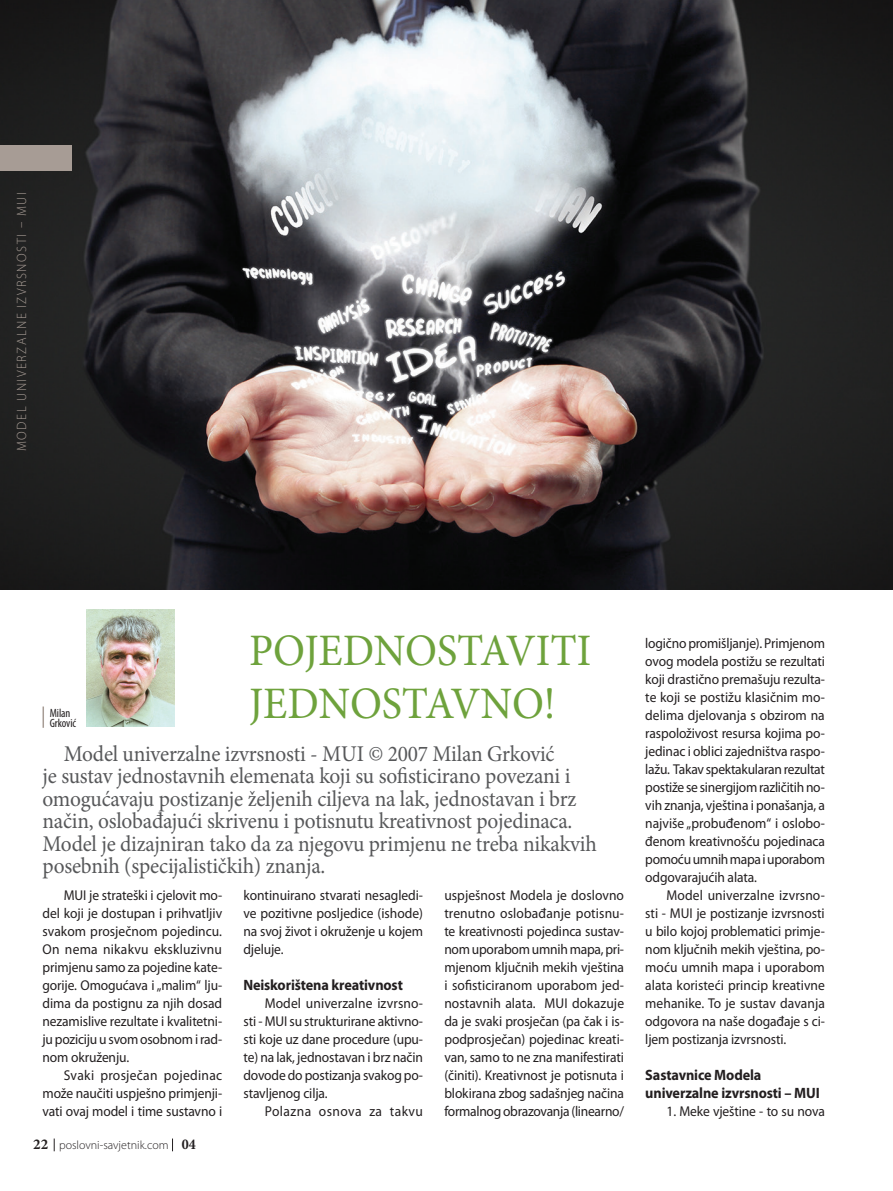
<style>
.page{position:relative;width:893px;height:1191px;background:#fff}
.page>*{position:absolute;margin:0;border:0;box-sizing:border-box;transform-origin:0 0}
.t1{font:45px/52.5px "Minion Pro";letter-spacing:-.005em;color:#6ea23c;scale:.95 1}
.t2{font:22.5px/22.5px "Minion Pro";letter-spacing:-.01em;color:#57585a;scale:.95 1}
.t3{font:700 15px/18px "Myriad Pro";letter-spacing:-.01em;color:#231f20;scale:.95 1}
.t4{font:14.25px/18px "Myriad Pro";letter-spacing:-.01em;color:#231f20;text-align:justify;scale:.95 1}
.t5{font:14.25px "Myriad Pro";letter-spacing:.035em;color:#231f20;scale:.95 1}
.t6{font:300 13.5px "Myriad Pro";letter-spacing:.12em;color:#a79c95;scale:.95 1}
.t7{font:300 12px "Myriad Pro";color:#231f20}
.t8{font:condensed 12px/10.5px "Myriad Pro";letter-spacing:-.005em;color:#231f20}
.s1{font-family:"Minion Pro";font-weight:700;font-size:15px}
.s2{font-family:"Minion Pro";font-weight:700;font-stretch:condensed;font-size:15px}
</style>
<div class="page">
<svg style="left:54px;top:1138px;width:1px;height:13px"></svg>
<svg style="left:172px;top:1138px;width:1px;height:13px"></svg>
<img style="left:0;top:0;width:893px;height:590px">
<div style="left:0;top:145px;width:72px;height:25px;background:#a79c95"></div>
<img style="left:86px;top:609px;width:89px;height:117px">
<svg style="left:43px;top:706px;width:1px;height:22px"></svg>
<p class="t6" style="left:14px;top:451px;width:272px;rotate:-90deg">Model univerzalne izvrsnosti – MUI</p>
<h1 class="t1" style="left:249px;top:624px;width:362px">Pojednostaviti jednostavno!</h1>
<p class="t2" style="left:43px;top:742px;width:585px;text-indent:21px">Model univerzalne izvrsnosti - MUI © 2007 Milan Grković<br>je sustav jednostavnih elemenata koji su sofisticirano povezani i omogućavaju postizanje željenih ciljeva na lak, jednostavan i brz način, oslobađajući skrivenu i potisnutu kreativnost pojedinaca.<br>Model je dizajniran tako da za njegovu primjenu ne treba nikakvih posebnih (specijalističkih) znanja.</p>
<p class="t4" style="left:43px;top:886px;width:191px;text-indent:21px">MUI je strateški i cjelovit mo&shy;del koji je dostupan i prihvatljiv svakom prosječnom pojedincu.<br>On nema nikakvu ekskluzivnu primjenu samo za pojedine kate&shy;gorije. Omogućava i „malim“ lju&shy;dima da postignu za njih dosad nezamislive rezultate i kvalitetni&shy;ju poziciju u svom osobnom i rad&shy;nom okruženju.</p>
<p class="t4" style="left:43px;top:1066px;width:191px;text-indent:21px">Svaki prosječan pojedinac može naučiti uspješno primjenji&shy;vati ovaj model i time sustavno i</p>
<p class="t8" style="left:50px;top:707px;width:28px">Milan<br>Grković</p>
<p class="t4" style="left:444px;top:886px;width:191px">uspješnost Modela je doslovno trenutno oslobađanje potisnu&shy;te kreativnosti pojedinca sustav&shy;nom uporabom umnih mapa, pri&shy;mjenom ključnih mekih vještina i sofisticiranom uporabom jed&shy;nostavnih alata. MUI dokazuje da je svaki prosječan (pa čak i is&shy;podprosječan) pojedinac kreati&shy;van, samo to ne zna manifestirati (činiti). Kreativnost je potisnuta i blokirana zbog sadašnjeg načina formalnog obrazovanja (linearno/</p>
<p class="t4" style="left:243px;top:886px;width:191px">kontinuirano stvarati nesagledi&shy;ve pozitivne posljedice (ishode) na svoj život i okruženje u kojem djeluje.</p>
<p class="t3" style="left:243px;top:975px;width:169px">Neiskorištena kreativnost</p>
<p class="t4" style="left:243px;top:994px;width:191px;text-indent:21px">Model univerzalne izvrsno&shy;sti - MUI su strukturirane aktivno&shy;sti koje uz dane procedure (upu&shy;te) na lak, jednostavan i brz način dovode do postizanja svakog po&shy;stavljenog cilja.</p>
<p class="t5" style="left:265px;top:1102px;width:168px">Polazna osnova za takvu</p>
<p class="t7" style="left:33px;top:1137px;width:164px"><span class="s1">22</span> poslovni-savjetnik.com <span class="s2">04</span></p>
<p class="t4" style="left:645px;top:634px;width:191px">logično promišljanje). Primjenom ovog modela postižu se rezultati koji drastično premašuju rezulta&shy;te koji se postižu klasičnim mo&shy;delima djelovanja s obzirom na raspoloživost resursa kojima po&shy;jedinac i oblici zajedništva raspo&shy;lažu. Takav spektakularan rezultat postiže se sinergijom različitih no&shy;vih znanja, vještina i ponašanja, a najviše „probuđenom“ i oslobo&shy;đenom kreativnošću pojedinaca pomoću umnih mapa i uporabom odgovarajućih alata.</p>
<p class="t4" style="left:645px;top:886px;width:191px;text-indent:21px">Model univerzalne izvrsno&shy;sti - MUI je postizanje izvrsnosti u bilo kojoj problematici primje&shy;nom ključnih mekih vještina, po&shy;moću umnih mapa i uporabom alata koristeći princip kreativne mehanike. To je sustav davanja odgovora na naše događaje s ci&shy;ljem postizanja izvrsnosti.</p>
<p class="t3" style="left:645px;top:1065px;width:185px">Sastavnice Modela univerzalne izvrsnosti – MUI</p>
<p class="t4" style="left:666px;top:1102px;width:168px">1. Meke vještine - to su nova</p>
</div>
